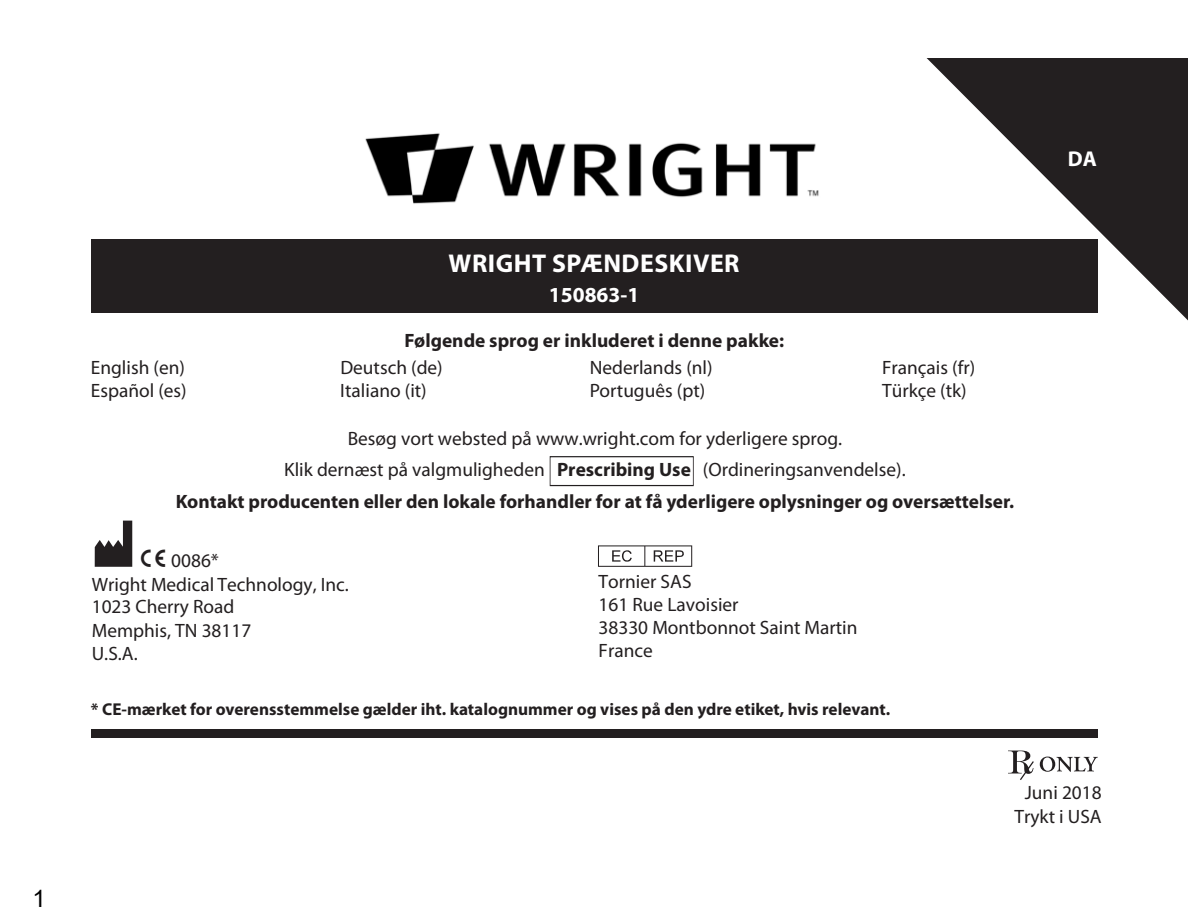
<style>
.page{position:relative;width:1188px;height:918px;background:#fff}
.page>*{position:absolute;margin:0;border:0;box-sizing:border-box;transform-origin:0 0}
.t1{font:51.6px "mdd en 980";color:#231f20}
.t2{font:700 25.8px "Myriad Pro";letter-spacing:.02em;color:#fff}
.t3{font:24px "Arial";color:#000}
.t4{font:700 21.45px "Myriad Pro";color:#fff}
.t5{font:19.35px/23px "Myriad Pro";color:#231f20}
.t6{font:700 19.35px "Myriad Pro";color:#231f20}
.t7{font:700 17.25px "Myriad Pro";color:#231f20}
.s1{font-weight:700}
.s2{font-family:"mdd en 980"}
</style>
<div class="page">
<div style="left:91px;top:239px;width:1006px;height:74px;background:#231f20"></div>
<svg style="left:1008px;top:751px;width:26px;height:29px"></svg>
<svg style="left:1040px;top:757px;width:58px;height:15px"></svg>
<div style="left:91px;top:730px;width:1006px;height:8px;background:#231f20"></div>
<div style="left:550px;top:456px;width:144px;height:30px;border:1px solid #231f20"></div>
<svg style="left:926px;top:58px;width:262px;height:263px;fill:#231f20"></svg>
<img style="left:365px;top:133px;width:454px;height:71px">
<p class="t3" style="left:32px;top:882px;width:15px">1</p>
<h2 class="t2" style="left:449px;top:254px;width:292px">WRIGHT SPÆNDESKIVER</h2>
<p class="t4" style="left:549px;top:281px;width:92px">150863-1</p>
<p class="t5" style="left:91px;top:358px;width:97px">English (en)<br>Español (es)</p>
<p class="t6" style="left:405px;top:333px;width:381px">Følgende sprog er inkluderet i denne pakke:</p>
<p class="t5" style="left:340px;top:358px;width:104px">Deutsch (de)</p>
<p class="t5" style="left:590px;top:358px;width:125px">Nederlands (nl)</p>
<p class="t5" style="left:340px;top:381px;width:88px">Italiano (it)</p>
<p class="t5" style="left:590px;top:381px;width:117px">Português (pt)</p>
<p class="t5" style="left:882px;top:358px;width:95px;line-height:22.4px">Français (fr)<br>Türkçe (tk)</p>
<p class="t5" style="left:176px;top:425px;width:840px;line-height:31px;text-align:center">Besøg vort websted på www.wright.com for yderligere sprog.<br>Klik dernæst på valgmuligheden <span class="s1">Prescribing Use</span> (Ordineringsanvendelse).<br><span class="s1">Kontakt producenten eller den lokale forhandler for at få yderligere oplysninger og oversættelser.</span></p>
<h1 class="t1" style="left:91px;top:520px;width:44px">M</h1>
<p class="t5" style="left:92px;top:575px;width:259px;line-height:22.4px">Wright Medical Technology, Inc.<br>1023 Cherry Road</p>
<p class="t5" style="left:140px;top:551px;width:80px"><span class="s2">C</span> 0086*</p>
<h1 class="t1" style="left:594px;top:520px;width:106px">P</h1>
<p class="t5" style="left:599px;top:570px;width:260px">Tornier SAS<br>161 Rue Lavoisier<br>38330 Montbonnot Saint Martin<br>France</p>
<p class="t5" style="left:92px;top:619px;width:161px">Memphis, TN 38117<br>U.S.A.</p>
<p class="t7" style="left:91px;top:703px;width:801px">* CE-mærket for overensstemmelse gælder iht. katalognummer og vises på den ydre etiket, hvis relevant.</p>
<p class="t4" style="left:1068px;top:150px;width:31px">DA</p>
<p class="t5" style="left:1015px;top:780px;width:89px;line-height:24px;text-align:center">Juni 2018<br>Trykt i USA</p>
</div>
